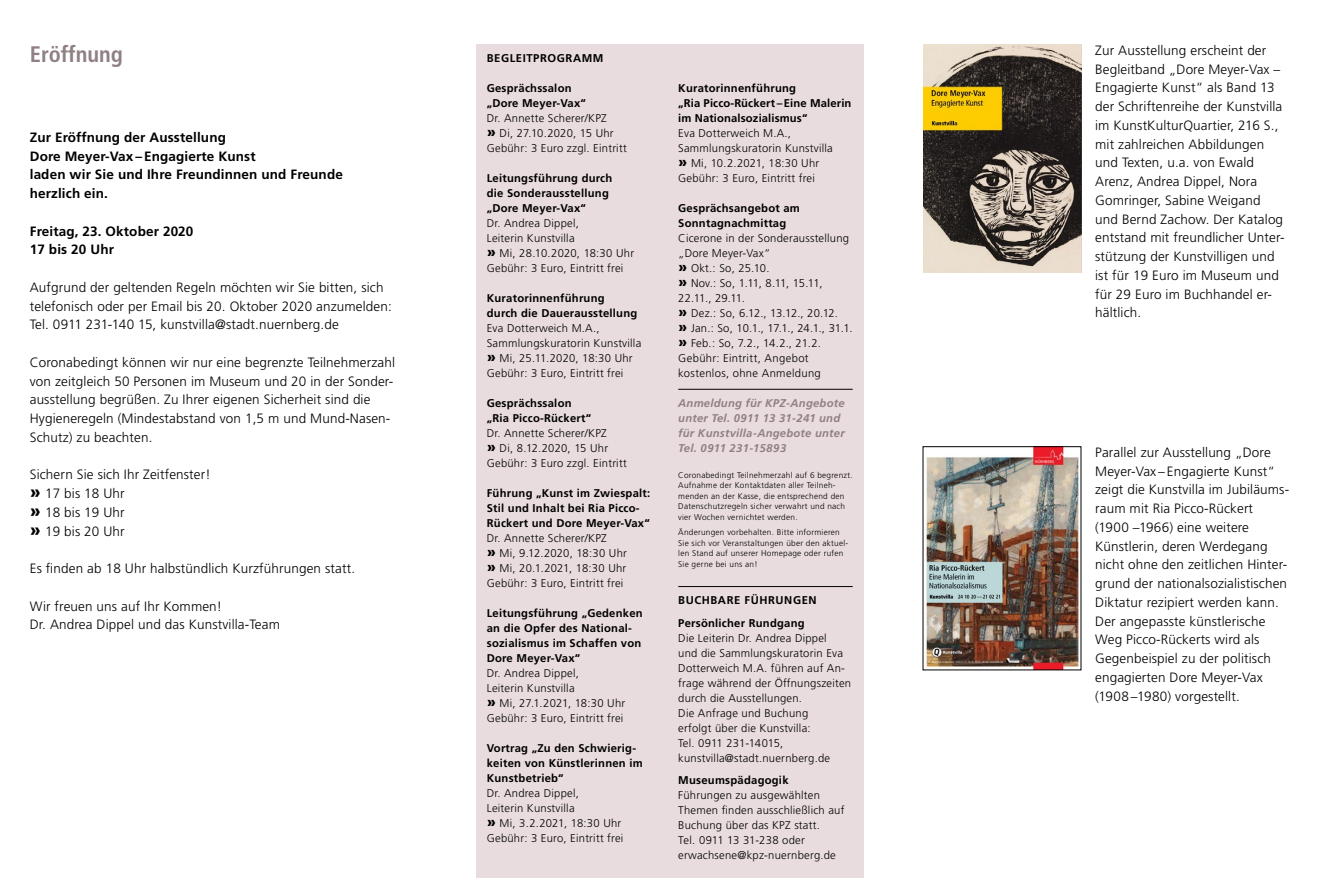
<style>
.page{position:relative;width:1319px;height:893px;background:#fff}
.page>*{position:absolute;margin:0;border:0;box-sizing:border-box;transform-origin:0 0}
.t1{font:700 condensed 22.5px "Frutiger LT Std";color:#908083}
.t2{font:300 13.5px/18.8px "Frutiger LT Std";letter-spacing:.01em;color:#000}
.t3{font:700 13.5px/18.8px "Frutiger LT Std";letter-spacing:.01em;color:#000}
.t4{font:300 11.25px/15px "Frutiger LT Std";letter-spacing:.02em;color:#000}
.t5{font:700 11.25px/15px "Frutiger LT Std";letter-spacing:.02em;color:#000}
.t6{font:italic 700 11.25px/15px "Frutiger LT Std";letter-spacing:.02em;color:#908083}
.t7{font:700 11.25px "Frutiger LT Std";letter-spacing:.05em;color:#000}
.t8{font:300 8.25px/10.5px "Frutiger LT Std";letter-spacing:.03em;color:#000}
.s1{font-weight:900;font-size:18px}
.s2{font-weight:900;font-size:15px}
</style>
<div class="page">
<div style="left:476px;top:45px;width:387px;height:833px;background:#e9dcde"></div>
<hr style="left:678px;top:586px;width:174px;height:1px;background:#000">
<hr style="left:678px;top:389px;width:174px;height:1px;background:#000">
<img style="left:926px;top:448px;width:152px;height:220px">
<img style="left:923px;top:45px;width:157px;height:227px">
<h1 class="t1" style="left:30px;top:40px;width:95px">Eröffnung</h1>
<p class="t3" style="left:30px;top:128px;width:314px">Zur Eröffnung der Ausstellung<br>Dore Meyer-Vax– Engagierte Kunst<br>laden wir Sie und Ihre Freundinnen und Freunde herzlich ein.</p>
<p class="t3" style="left:30px;top:222px;width:165px">Freitag, 23. Oktober 2020<br>17 bis 20 Uhr</p>
<p class="t2" style="left:30px;top:278px;width:363px">Aufgrund der geltenden Regeln möchten wir Sie bitten, sich telefonisch oder per Email bis 20. Oktober 2020 anzumelden:<br>Tel. 0911 231-140 15, kunstvilla@stadt.nuernberg.de</p>
<p class="t2" style="left:30px;top:353px;width:367px">Coronabedingt können wir nur eine begrenzte Teilnehmerzahl von zeitgleich 50 Personen im Museum und 20 in der Sonder&shy;ausstellung begrüßen. Zu Ihrer eigenen Sicherheit sind die Hygieneregeln (Mindestabstand von 1,5 m und Mund-Nasen-Schutz) zu beachten.</p>
<p class="t2" style="left:30px;top:465px;width:182px">Sichern Sie sich Ihr Zeitfenster! <span class="s1">»</span> 17 bis 18 Uhr<br><span class="s1">»</span> 18 bis 19 Uhr<br><span class="s1">»</span> 19 bis 20 Uhr</p>
<p class="t2" style="left:30px;top:559px;width:327px">Es finden ab 18 Uhr halbstündlich Kurzführungen statt.</p>
<p class="t2" style="left:30px;top:597px;width:251px">Wir freuen uns auf Ihr Kommen!<br>Dr. Andrea Dippel und das Kunstvilla-Team</p>
<p class="t7" style="left:486px;top:52px;width:118px">BEGLEITPROGRAMM</p>
<p class="t5" style="left:486px;top:81px;width:101px">Gesprächssalon „Dore Meyer-Vax“</p>
<p class="t4" style="left:486px;top:111px;width:141px">Dr. Annette Scherer/KPZ<br><span class="s2">»</span> Di, 27.10.2020, 15 Uhr<br>Gebühr: 3 Euro zzgl. Eintritt</p>
<p class="t5" style="left:486px;top:171px;width:127px">Leitungsführung durch die Sonderausstellung „Dore Meyer-Vax“</p>
<p class="t4" style="left:486px;top:216px;width:149px">Dr. Andrea Dippel,<br>Leiterin Kunstvilla<br><span class="s2">»</span> Mi, 28.10.2020, 18:30 Uhr<br>Gebühr: 3 Euro, Eintritt frei</p>
<p class="t5" style="left:486px;top:291px;width:152px">Kuratorinnenführung durch die Dauerausstellung</p>
<p class="t4" style="left:486px;top:321px;width:156px">Eva Dotterweich M.A.,<br>Sammlungskuratorin Kunstvilla <span class="s2">»</span> Mi, 25.11.2020, 18:30 Uhr<br>Gebühr: 3 Euro, Eintritt frei</p>
<p class="t5" style="left:486px;top:396px;width:106px">Gesprächssalon „Ria Picco-Rückert“</p>
<p class="t4" style="left:486px;top:426px;width:141px">Dr. Annette Scherer/KPZ<br><span class="s2">»</span> Di, 8.12.2020, 15 Uhr<br>Gebühr: 3 Euro zzgl. Eintritt</p>
<p class="t5" style="left:486px;top:486px;width:165px">Führung „Kunst im Zwiespalt:<br>Stil und Inhalt bei Ria Picco-<br>Rückert und Dore Meyer-Vax“</p>
<p class="t4" style="left:486px;top:531px;width:142px">Dr. Annette Scherer/KPZ<br><span class="s2">»</span> Mi, 9.12.2020, 18:30 Uhr <span class="s2">»</span> Mi, 20.1.2021, 18:30 Uhr<br>Gebühr: 3 Euro, Eintritt frei</p>
<p class="t5" style="left:486px;top:606px;width:157px">Leitungsführung „Gedenken an die Opfer des National&shy;sozialismus im Schaffen von<br>Dore Meyer-Vax“</p>
<p class="t4" style="left:486px;top:666px;width:140px">Dr. Andrea Dippel,<br>Leiterin Kunstvilla<br><span class="s2">»</span> Mi, 27.1.2021, 18:30 Uhr<br>Gebühr: 3 Euro, Eintritt frei</p>
<p class="t5" style="left:486px;top:741px;width:157px">Vortrag „Zu den Schwierig&shy;keiten von Künstlerinnen im<br>Kunstbetrieb“</p>
<p class="t4" style="left:486px;top:786px;width:138px">Dr. Andrea Dippel,<br>Leiterin Kunstvilla<br><span class="s2">»</span> Mi, 3.2.2021, 18:30 Uhr<br>Gebühr: 3 Euro, Eintritt frei</p>
<p class="t5" style="left:678px;top:81px;width:175px">Kuratorinnenführung<br>„Ria Picco-Rückert– Eine Malerin im Nationalsozialismus“</p>
<p class="t4" style="left:678px;top:126px;width:156px">Eva Dotterweich M.A.,<br>Sammlungskuratorin Kunstvilla <span class="s2">»</span> Mi, 10.2.2021, 18:30 Uhr<br>Gebühr: 3 Euro, Eintritt frei</p>
<p class="t5" style="left:678px;top:201px;width:123px">Gesprächsangebot am<br>Sonntagnachmittag</p>
<p class="t4" style="left:678px;top:231px;width:176px">Cicerone in der Sonderausstellung „Dore Meyer-Vax“<br><span class="s2">»</span> Okt.: So, 25.10.<br><span class="s2">»</span> Nov.: So, 1.11, 8.11, 15.11,<br>22.11., 29.11.<br><span class="s2">»</span> Dez.: So, 6.12., 13.12., 20.12.<br><span class="s2">»</span> Jan.: So, 10.1., 17.1., 24.1., 31.1. <span class="s2">»</span> Feb.: So, 7.2., 14.2., 21.2.<br>Gebühr: Eintritt, Angebot kostenlos, ohne Anmeldung</p>
<p class="t6" style="left:678px;top:396px;width:168px">Anmeldung für KPZ-Angebote unter Tel. 0911 13 31-241 und für Kunstvilla-Angebote unter<br>Tel. 0911 231-15893</p>
<p class="t8" style="left:678px;top:470px;width:176px">Coronabedingt Teilnehmerzahl auf 6 begrenzt.<br>Aufnahme der Kontaktdaten aller Teilneh&shy;menden an der Kasse, die entsprechend den Datenschutzregeln sicher verwahrt und nach vier Wochen vernichtet werden.</p>
<p class="t8" style="left:678px;top:527px;width:171px">Änderungen vorbehalten. Bitte informieren Sie sich vor Veranstaltungen über den aktuel&shy;len Stand auf unserer Homepage oder rufen Sie gerne bei uns an!</p>
<p class="t5" style="left:678px;top:589px;width:140px;line-height:22.5px">BUCHBARE FÜHRUNGEN<br>Persönlicher Rundgang</p>
<p class="t4" style="left:678px;top:631px;width:174px">Die Leiterin Dr. Andrea Dippel<br>und die Sammlungskuratorin Eva<br>Dotterweich M.A. führen auf An&shy;frage während der Öffnungszeiten durch die Ausstellungen.<br>Die Anfrage und Buchung<br>erfolgt über die Kunstvilla:<br>Tel. 0911 231-14015, kunstvilla@stadt.nuernberg.de</p>
<p class="t5" style="left:678px;top:773px;width:112px">Museumspädagogik</p>
<p class="t4" style="left:678px;top:788px;width:168px">Führungen zu ausgewählten<br>Themen finden ausschließlich auf<br>Buchung über das KPZ statt.<br>Tel. 0911 13 31-238 oder erwachsene@kpz-nuernberg.de</p>
<p class="t2" style="left:1094px;top:41px;width:191px">Zur Ausstellung erscheint der<br>Begleitband „Dore Meyer-Vax –<br>Engagierte Kunst“ als Band 13 der Schriftenreihe der Kunstvilla im KunstKulturQuartier, 216 S., mit zahlreichen Abbildungen und Texten, u.a. von Ewald<br>Arenz, Andrea Dippel, Nora<br>Gomringer, Sabine Weigand und Bernd Zachow. Der Katalog entstand mit freundlicher Unter&shy;stützung der Kunstvilligen und ist für 19 Euro im Museum und für 29 Euro im Buchhandel er&shy;hältlich.</p>
<p class="t2" style="left:1094px;top:443px;width:194px">Parallel zur Ausstellung „Dore<br>Meyer-Vax– Engagierte Kunst“ zeigt die Kunstvilla im Jubiläums&shy;raum mit Ria Picco-Rückert (1900 –1966) eine weitere<br>Künstlerin, deren Werdegang nicht ohne den zeitlichen Hinter&shy;grund der nationalsozialistischen<br>Diktatur rezipiert werden kann.<br>Der angepasste künstlerische<br>Weg Picco-Rückerts wird als<br>Gegenbeispiel zu der politisch engagierten Dore Meyer-Vax (1908 –1980) vorgestellt.</p>
</div>
